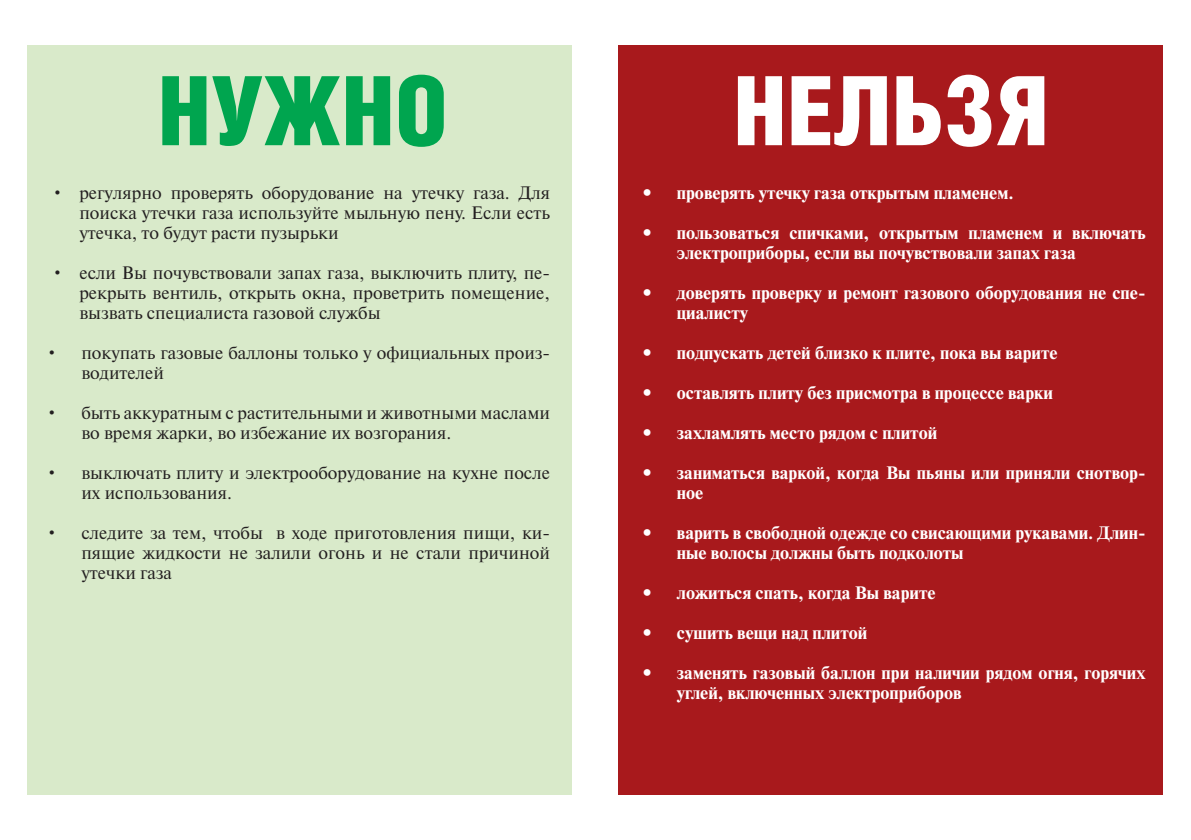
<style>
.page{position:relative;width:1191px;height:840px;background:#fff}
.page>*{position:absolute;margin:0;border:0;box-sizing:border-box;transform-origin:0 0}
.t1{font:900 96px "Helios Cond";color:#fff}
.t2{font:900 96px "Helios Cond";color:#00a54f}
.t3{font:700 18px/20px "Newton C";color:#fff}
.t4{font:18px/20px "Newton C";color:#231f20;text-align:justify}
</style>
<div class="page">
<div style="left:27px;top:45px;width:544px;height:749px;background:#d9eaca"></div>
<div style="left:618px;top:45px;width:544px;height:749px;background:#a8191c"></div>
<p class="t2" style="left:157px;top:56px;width:292px">НУЖНО</p>
<p class="t1" style="left:733px;top:56px;width:317px">НЕЛЬЗЯ</p>
<p class="t4" style="left:79px;top:183px;width:472px;text-indent:-28px">• регулярно проверять оборудование на утечку газа. Для поиска утечки газа используйте мыльную пену. Если есть утечка, то будут расти пузырьки</p>
<p class="t4" style="left:79px;top:263px;width:472px;text-indent:-28px">• если Вы почувствовали запах газа, выключить плиту, пе&shy;рекрыть вентиль, открыть окна, проветрить помещение, вызвать специалиста газовой службы</p>
<p class="t4" style="left:81px;top:343px;width:470px;text-indent:-36px">• покупать газовые баллоны только у официальных произ&shy;водителей</p>
<p class="t4" style="left:81px;top:403px;width:470px;text-indent:-36px">• быть аккуратным с растительными и животными маслами во время жарки, во избежание их возгорания.</p>
<p class="t4" style="left:81px;top:463px;width:470px;text-indent:-36px">• выключать плиту и электрооборудование на кухне после их использования.</p>
<p class="t4" style="left:81px;top:523px;width:470px;text-indent:-36px">• следите за тем, чтобы в ходе приготовления пищи, ки&shy;пящие жидкости не залили огонь и не стали причиной утечки газа</p>
<p class="t3" style="left:641px;top:182px;width:374px">• проверять утечку газа открытым пламенем.</p>
<p class="t3" style="left:677px;top:222px;width:470px;text-indent:-36px">• пользоваться спичками, открытым пламенем и включать электроприборы, если вы почувствовали запах газа</p>
<p class="t3" style="left:677px;top:282px;width:470px;text-indent:-36px">• доверять проверку и ремонт газового оборудования не спе&shy;циалисту</p>
<p class="t3" style="left:641px;top:342px;width:418px">• подпускать детей близко к плите, пока вы варите</p>
<p class="t3" style="left:641px;top:382px;width:413px">• оставлять плиту без присмотра в процессе варки</p>
<p class="t3" style="left:641px;top:422px;width:298px">• захламлять место рядом с плитой</p>
<p class="t3" style="left:677px;top:462px;width:470px;text-indent:-36px">• заниматься варкой, когда Вы пьяны или приняли снотвор&shy;ное</p>
<p class="t3" style="left:677px;top:522px;width:470px;text-indent:-36px">• варить в свободной одежде со свисающими рукавами. Длин&shy;ные волосы должны быть подколоты</p>
<p class="t3" style="left:641px;top:582px;width:296px">• ложиться спать, когда Вы варите</p>
<p class="t3" style="left:641px;top:622px;width:228px">• сушить вещи над плитой</p>
<p class="t3" style="left:677px;top:662px;width:470px;text-indent:-36px">• заменять газовый баллон при наличии рядом огня, горячих углей, включенных электроприборов</p>
</div>
